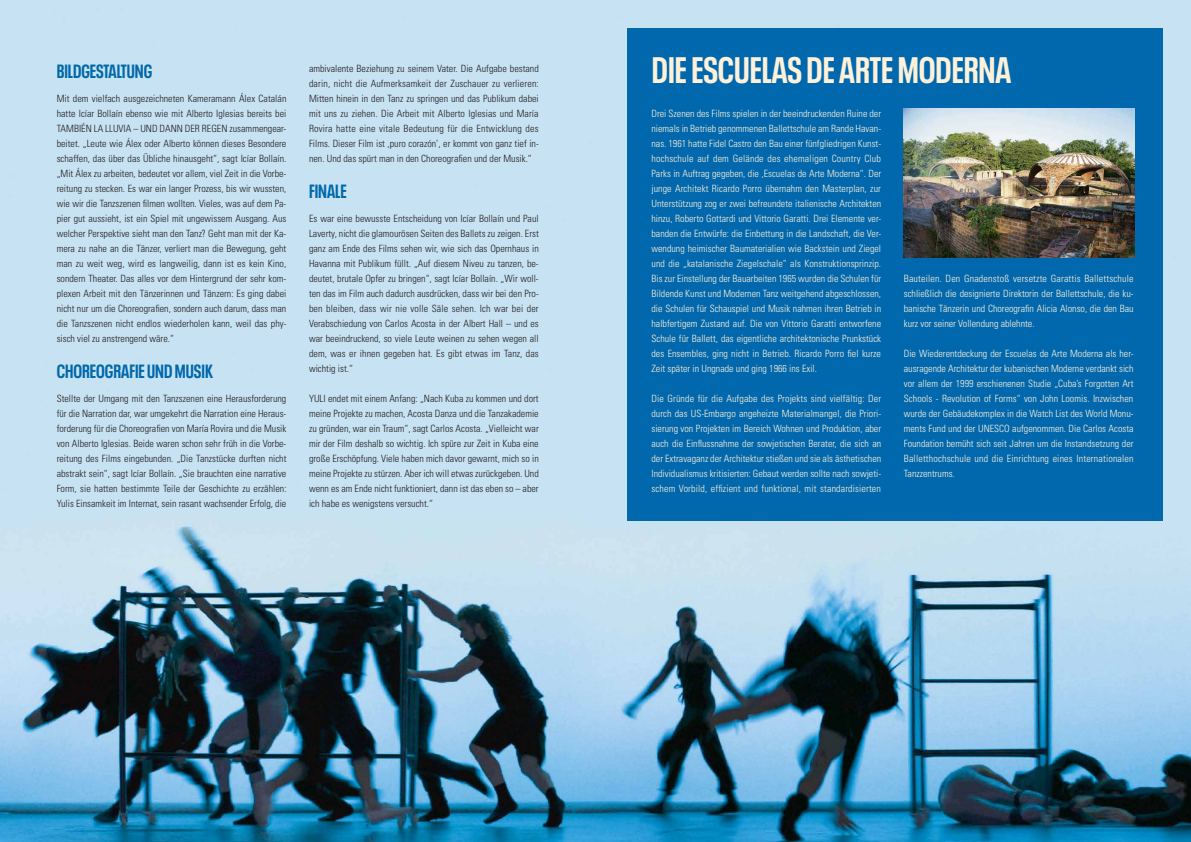
<style>
.page{position:relative;width:1191px;height:842px;background:#fff}
.page>*{position:absolute;margin:0;border:0;box-sizing:border-box;transform-origin:0 0}
.t1{font:700 condensed 36.5px "Neue Plak";color:#fef1d9}
.t2{font:700 condensed 19px "Neue Plak";color:#0168ad}
.t3{font:300 condensed 10px/15px "Univers";color:#231f20;text-align:justify}
.t4{font:300 condensed 10px/15px "Univers";color:#fef1d9;text-align:justify}
</style>
<div class="page">
<img style="left:0;top:0;width:1191px;height:842px">
<div style="left:627px;top:28px;width:535px;height:493px;background:#0168ad"></div>
<img style="left:904px;top:109px;width:230px;height:149px">
<h2 class="t2" style="left:57px;top:57px;width:97px">BILDGESTALTUNG</h2>
<h1 class="t1" style="left:652px;top:44px;width:361px">DIE ESCUELAS DE ARTE MODERNA</h1>
<p class="t3" style="left:57px;top:91px;width:231px">Mit dem vielfach ausgezeichneten Kameramann Álex Catalán hatte Icíar Bollaín ebenso wie mit Alberto Iglesias bereits bei TAMBIÉN LA LLUVIA – UND DANN DER REGEN zusammengear&shy;beitet. „Leute wie Álex oder Alberto können dieses Besondere schaffen, das über das Übliche hinausgeht“, sagt Icíar Bollaín. „Mit Álex zu arbeiten, bedeutet vor allem, viel Zeit in die Vorbe&shy;reitung zu stecken. Es war ein langer Prozess, bis wir wussten, wie wir die Tanzszenen filmen wollten. Vieles, was auf dem Pa&shy;pier gut aussieht, ist ein Spiel mit ungewissem Ausgang. Aus welcher Perspektive sieht man den Tanz? Geht man mit der Ka&shy;mera zu nahe an die Tänzer, verliert man die Bewegung, geht man zu weit weg, wird es langweilig, dann ist es kein Kino, sondern Theater. Das alles vor dem Hintergrund der sehr kom&shy;plexen Arbeit mit den Tänzerinnen und Tänzern: Es ging dabei nicht nur um die Choreografien, sondern auch darum, dass man die Tanzszenen nicht endlos wiederholen kann, weil das phy&shy;sisch viel zu anstrengend wäre.“</p>
<h2 class="t2" style="left:57px;top:357px;width:158px">CHOREOGRAFIE UND MUSIK</h2>
<p class="t3" style="left:57px;top:391px;width:231px">Stellte der Umgang mit den Tanzszenen eine Herausforderung für die Narration dar, war umgekehrt die Narration eine Heraus&shy;forderung für die Choreografien von María Rovira und die Musik von Alberto Iglesias. Beide waren schon sehr früh in die Vorbe&shy;reitung des Films eingebunden. „Die Tanzstücke durften nicht abstrakt sein“, sagt Icíar Bollaín. „Sie brauchten eine narrative Form, sie hatten bestimmte Teile der Geschichte zu erzählen:<br>Yulis Einsamkeit im Internat, sein rasant wachsender Erfolg, die</p>
<p class="t3" style="left:309px;top:61px;width:231px">ambivalente Beziehung zu seinem Vater. Die Aufgabe bestand darin, nicht die Aufmerksamkeit der Zuschauer zu verlieren:<br>Mitten hinein in den Tanz zu springen und das Publikum dabei mit uns zu ziehen. Die Arbeit mit Alberto Iglesias und María Rovira hatte eine vitale Bedeutung für die Entwicklung des Films. Dieser Film ist ‚puro corazón’, er kommt von ganz tief in&shy;nen. Und das spürt man in den Choreografien und der Musik.“</p>
<h2 class="t2" style="left:309px;top:177px;width:39px">FINALE</h2>
<p class="t3" style="left:309px;top:211px;width:231px">Es war eine bewusste Entscheidung von Icíar Bollaín und Paul Laverty, nicht die glamourösen Seiten des Ballets zu zeigen. Erst ganz am Ende des Films sehen wir, wie sich das Opernhaus in Havanna mit Publikum füllt. „Auf diesem Niveu zu tanzen, be&shy;deutet, brutale Opfer zu bringen“, sagt Icíar Bollaín. „Wir woll&shy;ten das im Film auch dadurch ausdrücken, dass wir bei den Pro&shy;ben bleiben, dass wir nie volle Säle sehen. Ich war bei der Verabschiedung von Carlos Acosta in der Albert Hall – und es war beeindruckend, so viele Leute weinen zu sehen wegen all dem, was er ihnen gegeben hat. Es gibt etwas im Tanz, das wichtig ist.“</p>
<p class="t3" style="left:309px;top:391px;width:231px">YULI endet mit einem Anfang: „Nach Kuba zu kommen und dort meine Projekte zu machen, Acosta Danza und die Tanzakademie zu gründen, war ein Traum“, sagt Carlos Acosta. „Vielleicht war mir der Film deshalb so wichtig. Ich spüre zur Zeit in Kuba eine große Erschöpfung. Viele haben mich davor gewarnt, mich so in meine Projekte zu stürzen. Aber ich will etwas zurückgeben. Und wenn es am Ende nicht funktioniert, dann ist das eben so – aber ich habe es wenigstens versucht.“</p>
<p class="t4" style="left:651px;top:106px;width:231px">Drei Szenen des Films spielen in der beeindruckenden Ruine der niemals in Betrieb genommenen Ballettschule am Rande Havan&shy;nas. 1961 hatte Fidel Castro den Bau einer fünfgliedrigen Kunst&shy;hochschule auf dem Gelände des ehemaligen Country Club Parks in Auftrag gegeben, die ‚Escuelas de Arte Moderna“. Der junge Architekt Ricardo Porro übernahm den Masterplan, zur Unterstützung zog er zwei befreundete italienische Architekten hinzu, Roberto Gottardi und Vittorio Garatti. Drei Elemente ver&shy;banden die Entwürfe: die Einbettung in die Landschaft, die Ver&shy;wendung heimischer Baumaterialien wie Backstein und Ziegel und die „katalanische Ziegelschale“ als Konstruktionsprinzip.<br>Bis zur Einstellung der Bauarbeiten 1965 wurden die Schulen für Bildende Kunst und Modernen Tanz weitgehend abgeschlossen, die Schulen für Schauspiel und Musik nahmen ihren Betrieb in halbfertigem Zustand auf. Die von Vittorio Garatti entworfene Schule für Ballett, das eigentliche architektonische Prunkstück des Ensembles, ging nicht in Betrieb. Ricardo Porro fiel kurze Zeit später in Ungnade und ging 1966 ins Exil.</p>
<p class="t4" style="left:651px;top:391px;width:231px">Die Gründe für die Aufgabe des Projekts sind vielfältig: Der durch das US-Embargo angeheizte Materialmangel, die Priori&shy;sierung von Projekten im Bereich Wohnen und Produktion, aber auch die Einflussnahme der sowjetischen Berater, die sich an der Extravaganz der Architektur stießen und sie als ästhetischen Individualismus kritisierten: Gebaut werden sollte nach sowjeti&shy;schem Vorbild, effizient und funktional, mit standardisierten</p>
<p class="t4" style="left:904px;top:271px;width:231px">Bauteilen. Den Gnadenstoß versetzte Garattis Ballettschule schließlich die designierte Direktorin der Ballettschule, die ku&shy;banische Tänzerin und Choreografin Alicia Alonso, die den Bau kurz vor seiner Vollendung ablehnte.</p>
<p class="t4" style="left:904px;top:346px;width:231px">Die Wiederentdeckung der Escuelas de Arte Moderna als her&shy;ausragende Architektur der kubanischen Moderne verdankt sich vor allem der 1999 erschienenen Studie „Cuba’s Forgotten Art Schools - Revolution of Forms“ von John Loomis. Inzwischen wurde der Gebäudekomplex in die Watch List des World Monu&shy;ments Fund und der UNESCO aufgenommen. Die Carlos Acosta Foundation bemüht sich seit Jahren um die Instandsetzung der Balletthochschule und die Einrichtung eines Internationalen Tanzzentrums.</p>
</div>
